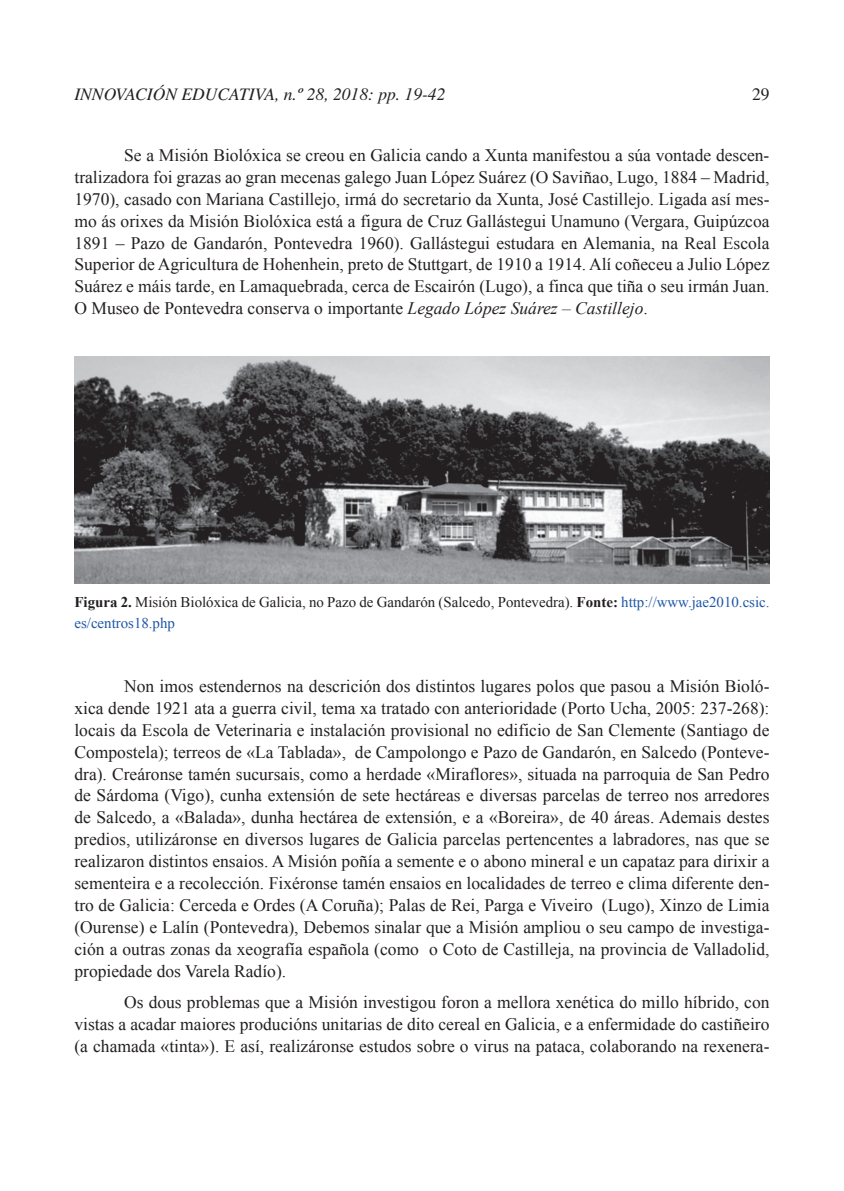
<style>
.page{position:relative;width:844px;height:1191px;background:#fff}
.page>*{position:absolute;margin:0;border:0;box-sizing:border-box;transform-origin:0 0}
.t1{font:17.5px/21.9px "Times New Roman";color:#231f20;text-align:justify}
.t2{font:italic 17.5px "Times";color:#231f20}
.t3{font:17.5px "Times";color:#231f20}
.t4{font:14.88px/21.9px "Times New Roman";color:#231f20}
.s1{font-style:italic}
.s2{font-weight:700}
.s3{color:#1e56a6}
</style>
<div class="page">
<img style="left:74px;top:357px;width:695px;height:226px">
<p class="t2" style="left:74px;top:85px;width:372px">INNOVACIÓN EDUCATIVA, n.º 28, 2018: pp. 19-42</p>
<p class="t3" style="left:751px;top:84px;width:19px">29</p>
<p class="t1" style="left:74px;top:144px;width:696px;text-indent:50px">Se a Misión Biolóxica se creou en Galicia cando a Xunta manifestou a súa vontade descen&shy;tralizadora foi grazas ao gran mecenas galego Juan López Suárez (O Saviñao, Lugo, 1884 – Madrid, 1970), casado con Mariana Castillejo, irmá do secretario da Xunta, José Castillejo. Ligada así mes&shy;mo ás orixes da Misión Biolóxica está a figura de Cruz Gallástegui Unamuno (Vergara, Guipúzcoa 1891 – Pazo de Gandarón, Pontevedra 1960). Gallástegui estudara en Alemania, na Real Escola Superior de Agricultura de Hohenhein, preto de Stuttgart, de 1910 a 1914. Alí coñeceu a Julio López Suárez e máis tarde, en Lamaquebrada, cerca de Escairón (Lugo), a finca que tiña o seu irmán Juan.<br>O Museo de Pontevedra conserva o importante <span class="s1">Legado López Suárez – Castillejo</span>.</p>
<p class="t4" style="left:74px;top:590px;width:696px"><span class="s2">Figura 2.</span> Misión Biolóxica de Galicia, no Pazo de Gandarón (Salcedo, Pontevedra). <span class="s2">Fonte:</span> <span class="s3">http://www.jae2010.csic. es/centros18.php</span></p>
<p class="t1" style="left:74px;top:675px;width:696px;text-indent:50px">Non imos estendernos na descrición dos distintos lugares polos que pasou a Misión Bioló&shy;xica dende 1921 ata a guerra civil, tema xa tratado con anterioridade (Porto Ucha, 2005: 237-268): locais da Escola de Veterinaria e instalación provisional no edificio de San Clemente (Santiago de Compostela); terreos de «La Tablada», de Campolongo e Pazo de Gandarón, en Salcedo (Ponteve&shy;dra). Creáronse tamén sucursais, como a herdade «Miraflores», situada na parroquia de San Pedro de Sárdoma (Vigo), cunha extensión de sete hectáreas e diversas parcelas de terreo nos arredores de Salcedo, a «Balada», dunha hectárea de extensión, e a «Boreira», de 40 áreas. Ademais destes predios, utilizáronse en diversos lugares de Galicia parcelas pertencentes a labradores, nas que se realizaron distintos ensaios. A Misión poñía a semente e o abono mineral e un capataz para dirixir a sementeira e a recolección. Fixéronse tamén ensaios en localidades de terreo e clima diferente den&shy;tro de Galicia: Cerceda e Ordes (A Coruña); Palas de Rei, Parga e Viveiro (Lugo), Xinzo de Limia (Ourense) e Lalín (Pontevedra), Debemos sinalar que a Misión ampliou o seu campo de investiga&shy;ción a outras zonas da xeografía española (como o Coto de Castilleja, na provincia de Valladolid, propiedade dos Varela Radío).</p>
<p class="t1" style="left:74px;top:991px;width:696px;text-indent:50px">Os dous problemas que a Misión investigou foron a mellora xenética do millo híbrido, con vistas a acadar maiores producións unitarias de dito cereal en Galicia, e a enfermidade do castiñeiro (a chamada «tinta»). E así, realizáronse estudos sobre o virus na pataca, colaborando na rexenera-</p>
</div>
